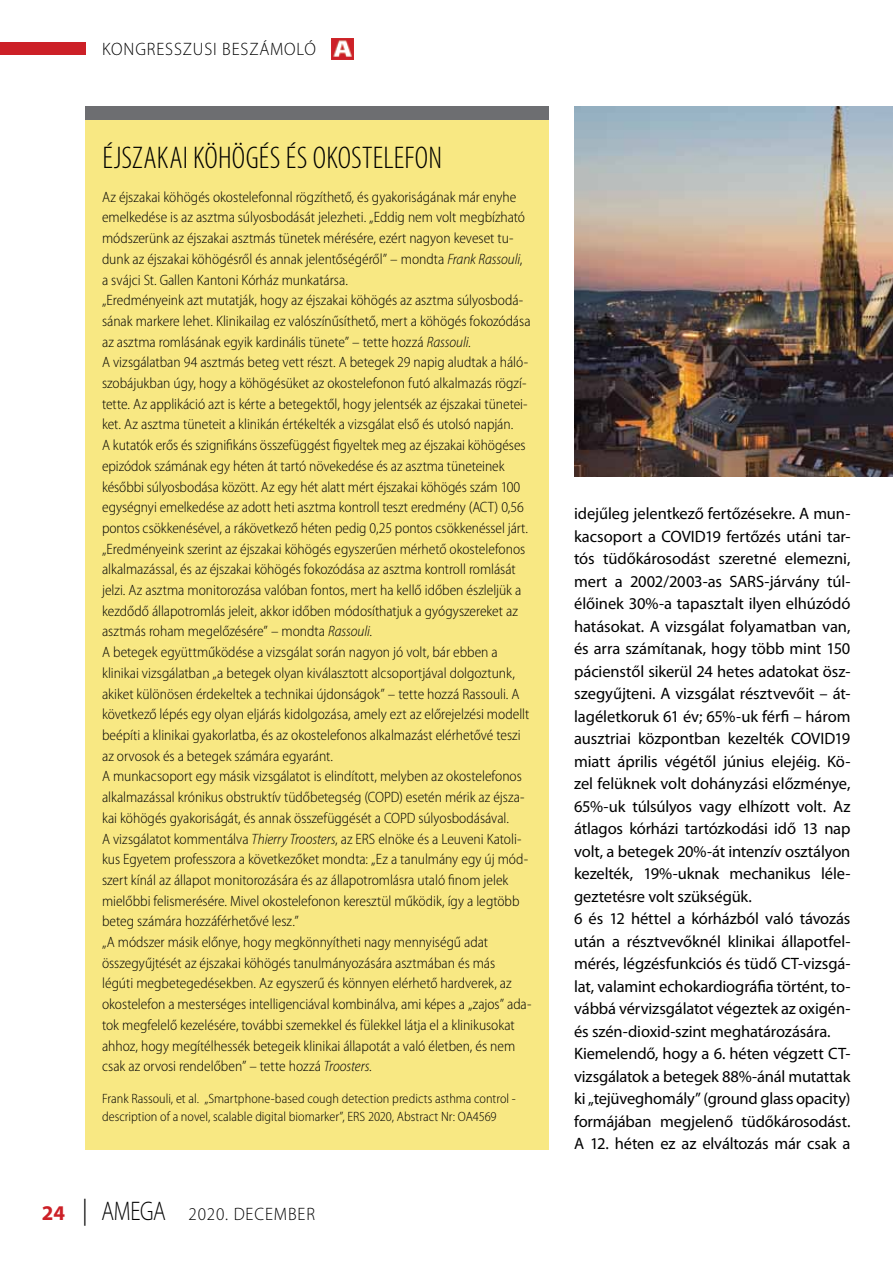
<style>
.page{position:relative;width:893px;height:1263px;background:#fff}
.page>*{position:absolute;margin:0;border:0;box-sizing:border-box;transform-origin:0 0}
.t1{font:300 condensed 31.5px "Myriad Pro";letter-spacing:.01em;color:#000}
.t2{font:300 18px "Myriad Pro";letter-spacing:.05em;color:#000;scale:.95 1}
.t3{font:16.5px/22.5px "Myriad Pro";letter-spacing:-.005em;color:#000}
.t4{font:300 semi-condensed 15px/20.7px "Myriad Pro";color:#000}
.t5{font:300 semi-condensed 13.5px/18px "Myriad Pro";color:#000}
.s1{font-style:italic}
.s2{font-weight:700;font-size:21px;color:#cc2027}
.s3{font-size:27px;color:#000101}
.s4{font-size:27px}
</style>
<div class="page">
<div style="left:0;top:43px;width:85px;height:12px;background:#cc2027"></div>
<img style="left:332px;top:38px;width:21px;height:22px">
<img style="left:574px;top:106px;width:319px;height:370px">
<div style="left:85px;top:106px;width:464px;height:14px;background:#6d6e71"></div>
<div style="left:85px;top:120px;width:464px;height:1029px;background:#f8e883"></div>
<p class="t2" style="left:102px;top:39px;width:227px">KONGRESSZUSI BESZÁMOLÓ</p>
<h1 class="t1" style="left:102px;top:141px;width:341px">ÉJSZAKAI KÖHÖGÉS ÉS OKOSTELEFON</h1>
<p class="t4" style="left:102px;top:187px;width:431px">Az éjszakai köhögés okostelefonnal rögzíthető, és gyakoriságának már enyhe emelkedése is az asztma súlyosbodását jelezheti. „Eddig nem volt megbízható módszerünk az éjszakai asztmás tünetek mérésére, ezért nagyon keveset tu&shy;dunk az éjszakai köhögésről és annak jelentőségéről” – mondta <span class="s1">Frank Rassouli</span>, a svájci St. Gallen Kantoni Kórház munkatársa.<br>„Eredményeink azt mutatják, hogy az éjszakai köhögés az asztma súlyosbodá&shy;sának markere lehet. Klinikailag ez valószínűsíthető, mert a köhögés fokozódása az asztma romlásának egyik kardinális tünete” – tette hozzá <span class="s1">Rassouli</span>.<br>A vizsgálatban 94 asztmás beteg vett részt. A betegek 29 napig aludtak a háló&shy;szobájukban úgy, hogy a köhögésüket az okostelefonon futó alkalmazás rögzí&shy;tette. Az applikáció azt is kérte a betegektől, hogy jelentsék az éjszakai tünetei&shy;ket. Az asztma tüneteit a klinikán értékelték a vizsgálat első és utolsó napján.<br>A kutatók erős és szignifikáns összefüggést figyeltek meg az éjszakai köhögéses epizódok számának egy héten át tartó növekedése és az asztma tüneteinek későbbi súlyosbodása között. Az egy hét alatt mért éjszakai köhögés szám 100 egységnyi emelkedése az adott heti asztma kontroll teszt eredmény (ACT) 0,56 pontos csökkenésével, a rákövetkező héten pedig 0,25 pontos csökkenéssel járt. „Eredményeink szerint az éjszakai köhögés egyszerűen mérhető okostelefonos alkalmazással, és az éjszakai köhögés fokozódása az asztma kontroll romlását jelzi. Az asztma monitorozása valóban fontos, mert ha kellő időben észleljük a kezdődő állapotromlás jeleit, akkor időben módosíthatjuk a gyógyszereket az asztmás roham megelőzésére” – mondta <span class="s1">Rassouli</span>.<br>A betegek együttműködése a vizsgálat során nagyon jó volt, bár ebben a klinikai vizsgálatban „a betegek olyan kiválasztott alcsoportjával dolgoztunk, akiket különösen érdekeltek a technikai újdonságok” – tette hozzá Rassouli. A következő lépés egy olyan eljárás kidolgozása, amely ezt az előrejelzési modellt beépíti a klinikai gyakorlatba, és az okostelefonos alkalmazást elérhetővé teszi az orvosok és a betegek számára egyaránt.<br>A munkacsoport egy másik vizsgálatot is elindított, melyben az okostelefonos alkalmazással krónikus obstruktív tüdőbetegség (COPD) esetén mérik az éjsza&shy;kai köhögés gyakoriságát, és annak összefüggését a COPD súlyosbodásával.<br>A vizsgálatot kommentálva <span class="s1">Thierry Troosters</span>, az ERS elnöke és a Leuveni Katoli&shy;kus Egyetem professzora a következőket mondta: „Ez a tanulmány egy új mód&shy;szert kínál az állapot monitorozására és az állapotromlásra utaló finom jelek mielőbbi felismerésére. Mivel okostelefonon keresztül működik, így a legtöbb beteg számára hozzáférhetővé lesz.”<br>„A módszer másik előnye, hogy megkönnyítheti nagy mennyiségű adat összegyűjtését az éjszakai köhögés tanulmányozására asztmában és más<br>légúti megbetegedésekben. Az egyszerű és könnyen elérhető hardverek, az okostelefon a mesterséges intelligenciával kombinálva, ami képes a „zajos” ada&shy;tok megfelelő kezelésére, további szemekkel és fülekkel látja el a klinikusokat ahhoz, hogy megítélhessék betegeik klinikai állapotát a való életben, és nem csak az orvosi rendelőben” – tette hozzá <span class="s1">Troosters</span>.</p>
<p class="t5" style="left:102px;top:1089px;width:415px">Frank Rassouli, et al. „Smartphone-based cough detection predicts asthma control - description of a novel, scalable digital biomarker”, ERS 2020, Abstract Nr: OA4569</p>
<p class="t2" style="left:42px;top:1204px;width:289px"><span class="s2">24</span> <span class="s3">|</span> <span class="s4">AMEGA</span> 2020. DECEMBER</p>
<p class="t3" style="left:574px;top:502px;width:278px">idejűleg jelentkező fertőzésekre. A mun&shy;kacsoport a COVID19 fertőzés utáni tar&shy;tós tüdőkárosodást szeretné elemezni, mert a 2002/2003-as SARS-járvány túl&shy;élőinek 30%-a tapasztalt ilyen elhúzódó hatásokat. A vizsgálat folyamatban van, és arra számítanak, hogy több mint 150 pácienstől sikerül 24 hetes adatokat ös - szegyűjteni. A vizsgálat résztvevőit – át&shy;lagéletkoruk 61 év; 65%-uk férfi – három ausztriai központban kezelték COVID19 miatt április végétől június elejéig. Kö&shy;zel felüknek volt dohányzási előzménye, 65%-uk túlsúlyos vagy elhízott volt. Az átlagos kórházi tartózkodási idő 13 nap volt, a betegek 20%-át intenzív osztályon kezelték, 19%-uknak mechanikus léle&shy;geztetésre volt szükségük.<br>6 és 12 héttel a kórházból való távozás után a résztvevőknél klinikai állapotfel&shy;mérés, légzésfunkciós és tüdő CT-vizsgá&shy;lat, valamint echokardiográfia történt, to&shy;vábbá vérvizsgálatot végeztek az oxigén&shy;és szén-dioxid-szint meghatározására.<br>Kiemelendő, hogy a 6. héten végzett CT&shy;vizsgálatok a betegek 88%-ánál mutattak ki „tejüveghomály” (ground glass opacity) formájában megjelenő tüdőkárosodást.<br>A 12. héten ez az elváltozás már csak a</p>
</div>
